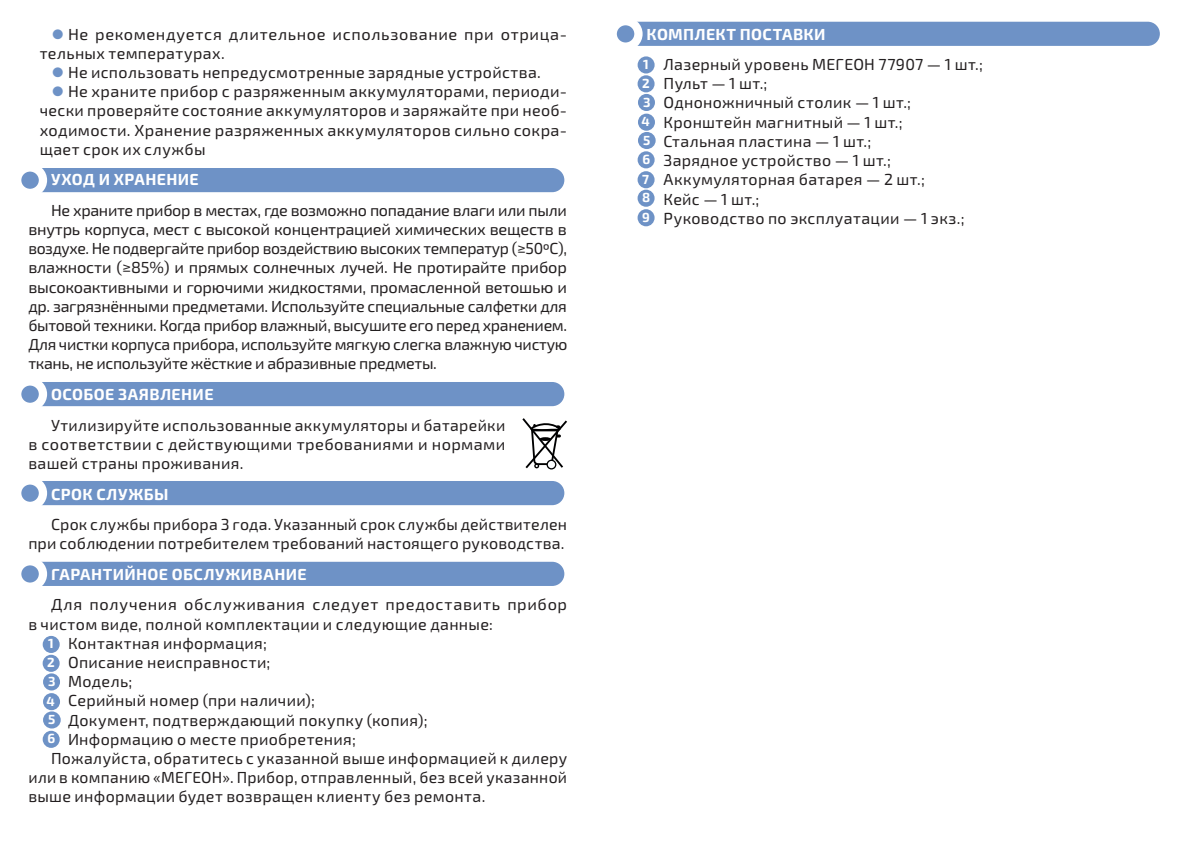
<style>
.page{position:relative;width:1191px;height:842px;background:#fff}
.page>*{position:absolute;margin:0;border:0;box-sizing:border-box;transform-origin:0 0}
.стиль_текста{font:16px/19.2px "Exo 2.0";letter-spacing:.02em;color:#231f20;text-align:justify}
.заголовки{font:700 16px "Exo 2.0";letter-spacing:.025em;color:#fff}
.Стиль_абзаца_3{font:700 13.2px "Exo 2.0";color:#fff}
.s1{color:#6e92c6}
</style>
<div class="page">
<div style="left:42px;top:168px;width:523px;height:25px;background:#6e92c6"></div>
<svg style="left:17px;top:167px;width:26px;height:26px"></svg>
<div style="left:13px;top:163px;width:34px;height:34px;border:8px solid #fff;border-radius:50%"></div>
<svg style="left:637px;top:21px;width:523px;height:25px;background:#7396c8"></svg>
<svg style="left:612px;top:21px;width:26px;height:26px"></svg>
<div style="left:608px;top:17px;width:34px;height:34px;border:8px solid #fff;border-radius:50%"></div>
<div style="left:42px;top:382px;width:523px;height:25px;background:#6e92c6"></div>
<svg style="left:17px;top:381px;width:26px;height:26px"></svg>
<div style="left:13px;top:377px;width:34px;height:34px;border:8px solid #fff;border-radius:50%"></div>
<div style="left:42px;top:481px;width:523px;height:25px;background:#6e92c6"></div>
<svg style="left:17px;top:480px;width:26px;height:26px"></svg>
<div style="left:13px;top:476px;width:34px;height:34px;border:8px solid #fff;border-radius:50%"></div>
<div style="left:42px;top:561px;width:523px;height:25px;background:#6e92c6"></div>
<svg style="left:17px;top:561px;width:26px;height:26px"></svg>
<div style="left:13px;top:557px;width:34px;height:34px;border:8px solid #fff;border-radius:50%"></div>
<svg style="left:522px;top:418px;width:45px;height:50px"></svg>
<div style="left:547px;top:460px;width:9px;height:9px;background:#fbfdfe;border-radius:50%"></div>
<div style="left:546px;top:460px;width:10px;height:9px;border:1px solid #000001;border-radius:50%"></div>
<div style="left:637px;top:56px;width:17px;height:18px;background:#6e92c6;border-radius:50%"></div>
<div style="left:637px;top:151px;width:17px;height:17px;background:#6e92c6;border-radius:50%"></div>
<div style="left:637px;top:75px;width:17px;height:17px;background:#6e92c6;border-radius:50%"></div>
<div style="left:637px;top:171px;width:17px;height:17px;background:#6e92c6;border-radius:50%"></div>
<div style="left:637px;top:190px;width:17px;height:17px;background:#6e92c6;border-radius:50%"></div>
<div style="left:637px;top:209px;width:17px;height:17px;background:#6e92c6;border-radius:50%"></div>
<div style="left:638px;top:94px;width:17px;height:17px;background:#6e92c6;border-radius:50%"></div>
<div style="left:638px;top:114px;width:17px;height:17px;background:#6e92c6;border-radius:50%"></div>
<div style="left:638px;top:132px;width:17px;height:17px;background:#6e92c6;border-radius:50%"></div>
<div style="left:43px;top:636px;width:17px;height:17px;background:#6e92c6;border-radius:50%"></div>
<div style="left:43px;top:731px;width:17px;height:17px;background:#6e92c6;border-radius:50%"></div>
<div style="left:43px;top:655px;width:17px;height:17px;background:#6e92c6;border-radius:50%"></div>
<div style="left:43px;top:673px;width:17px;height:17px;background:#6e92c6;border-radius:50%"></div>
<div style="left:43px;top:693px;width:17px;height:17px;background:#6e92c6;border-radius:50%"></div>
<div style="left:43px;top:711px;width:18px;height:17px;background:#6e92c6;border-radius:50%"></div>
<p class="стиль_текста" style="left:40px;top:25px;width:529px;text-indent:11px"><span class="s1">⚫</span> Не рекомендуется длительное использование при отрица&shy;тельных температурах.</p>
<p class="стиль_текста" style="left:51px;top:63px;width:491px"><span class="s1">⚫</span> Не использовать непредусмотренные зарядные устройства.</p>
<p class="стиль_текста" style="left:40px;top:82px;width:529px;text-indent:11px"><span class="s1">⚫</span> Не храните прибор с разряженным аккумуляторами, периоди&shy;чески проверяйте состояние аккумуляторов и заряжайте при необ&shy;ходимости. Хранение разряженных аккумуляторов сильно сокра&shy;щает срок их службы</p>
<p class="заголовки" style="left:51px;top:170px;width:149px">УХОД И ХРАНЕНИЕ</p>
<p class="стиль_текста" style="left:28px;top:201px;width:540px;text-indent:23px">Не храните прибор в местах, где возможно попадание влаги или пыли внутрь корпуса, мест с высокой концентрацией химических веществ в воздухе. Не подвергайте прибор воздействию высоких температур (≥50ºС), влажности (≥85%) и прямых солнечных лучей. Не протирайте прибор высокоактивными и горючими жидкостями, промасленной ветошью и др. загрязнёнными предметами. Используйте специальные салфетки для бытовой техники. Когда прибор влажный, высушите его перед хранением.<br>Для чистки корпуса прибора, используйте мягкую слегка влажную чистую ткань, не используйте жёсткие и абразивные предметы.</p>
<p class="заголовки" style="left:51px;top:385px;width:164px">ОСОБОЕ ЗАЯВЛЕНИЕ</p>
<p class="стиль_текста" style="left:28px;top:416px;width:478px;text-indent:23px">Утилизируйте использованные аккумуляторы и батарейки в соответствии с действующими требованиями и нормами вашей страны проживания.</p>
<p class="заголовки" style="left:51px;top:484px;width:119px">СРОК СЛУЖБЫ</p>
<p class="стиль_текста" style="left:28px;top:515px;width:540px;text-align:right">Срок службы прибора 3 года. Указанный срок службы действителен при соблюдении потребителем требований настоящего руководства.</p>
<p class="заголовки" style="left:51px;top:565px;width:257px">ГАРАНТИЙНОЕ ОБСЛУЖИВАНИЕ</p>
<p class="стиль_текста" style="left:28px;top:595px;width:540px;text-indent:23px">Для получения обслуживания следует предоставить прибор в чистом виде, полной комплектации и следующие данные:</p>
<p class="стиль_текста" style="left:46px;top:634px;width:222px">1. Контактная информация;</p>
<p class="стиль_текста" style="left:46px;top:653px;width:226px">1. Описание неисправности;</p>
<p class="стиль_текста" style="left:46px;top:672px;width:88px">1. Модель;</p>
<p class="стиль_текста" style="left:46px;top:691px;width:270px">1. Серийный номер (при наличии);</p>
<p class="стиль_текста" style="left:46px;top:711px;width:383px">1. Документ, подтверждающий покупку (копия);</p>
<p class="стиль_текста" style="left:46px;top:730px;width:311px">1. Информацию о месте приобретения;</p>
<p class="стиль_текста" style="left:28px;top:749px;width:540px;text-indent:23px">Пожалуйста, обратитесь с указанной выше информацией к дилеру или в компанию «МЕГЕОН». Прибор, отправленный, без всей указанной выше информации будет возвращен клиенту без ремонта.</p>
<p class="Стиль_абзаца_3" style="left:48px;top:636px;width:7px">1</p>
<p class="Стиль_абзаца_3" style="left:47px;top:655px;width:9px">2</p>
<p class="Стиль_абзаца_3" style="left:48px;top:674px;width:9px">3</p>
<p class="Стиль_абзаца_3" style="left:46px;top:693px;width:10px">4</p>
<p class="Стиль_абзаца_3" style="left:48px;top:712px;width:9px">5</p>
<p class="Стиль_абзаца_3" style="left:47px;top:731px;width:9px">6</p>
<p class="заголовки" style="left:646px;top:24px;width:180px">КОМПЛЕКТ ПОСТАВКИ</p>
<p class="стиль_текста" style="left:641px;top:55px;width:343px">1. Лазерный уровень МЕГЕОН 77907 — 1 шт.;</p>
<p class="стиль_текста" style="left:641px;top:74px;width:127px">1. Пульт — 1 шт.;</p>
<p class="стиль_текста" style="left:641px;top:94px;width:271px">1. Одноножничный столик — 1 шт.;</p>
<p class="стиль_текста" style="left:641px;top:113px;width:263px">1. Кронштейн магнитный — 1 шт.;</p>
<p class="стиль_текста" style="left:641px;top:132px;width:231px">1. Стальная пластина — 1 шт.;</p>
<p class="стиль_текста" style="left:641px;top:151px;width:251px">1. Зарядное устройство — 1 шт.;</p>
<p class="стиль_текста" style="left:641px;top:170px;width:285px">1. Аккумуляторная батарея — 2 шт.;</p>
<p class="стиль_текста" style="left:641px;top:190px;width:119px">1. Кейс — 1 шт.;</p>
<p class="стиль_текста" style="left:641px;top:209px;width:325px">1. Руководство по эксплуатации — 1 экз.;</p>
<p class="Стиль_абзаца_3" style="left:643px;top:56px;width:7px">1</p>
<p class="Стиль_абзаца_3" style="left:642px;top:75px;width:9px">2</p>
<p class="Стиль_абзаца_3" style="left:643px;top:94px;width:9px">3</p>
<p class="Стиль_абзаца_3" style="left:641px;top:114px;width:10px">4</p>
<p class="Стиль_абзаца_3" style="left:643px;top:132px;width:9px">5</p>
<p class="Стиль_абзаца_3" style="left:642px;top:151px;width:9px">6</p>
<p class="Стиль_абзаца_3" style="left:642px;top:171px;width:8px">7</p>
<p class="Стиль_абзаца_3" style="left:642px;top:190px;width:10px">8</p>
<p class="Стиль_абзаца_3" style="left:642px;top:209px;width:9px">9</p>
</div>
